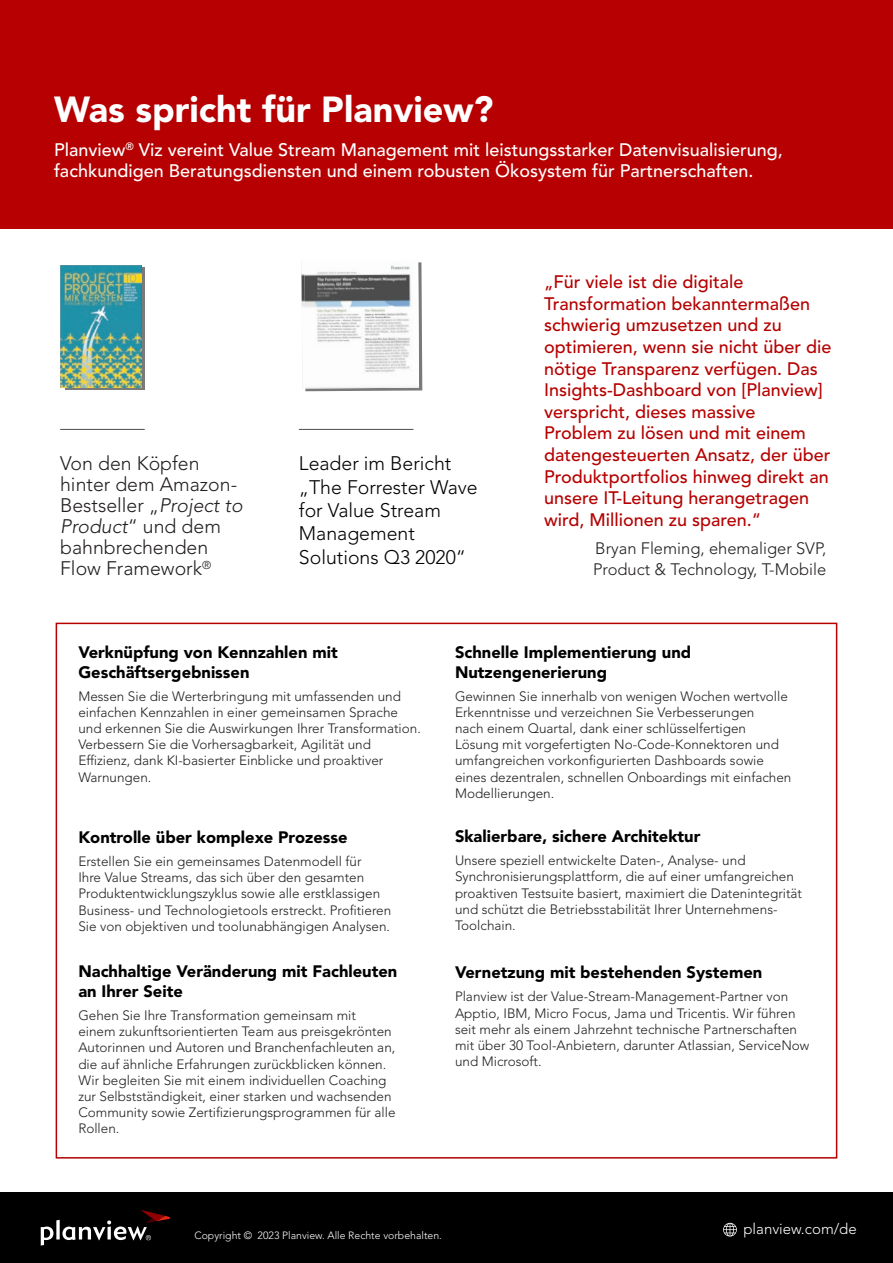
<style>
.page{position:relative;width:893px;height:1263px;background:#fff}
.page>*{position:absolute;margin:0;border:0;box-sizing:border-box;transform-origin:0 0}
.Heading{font:900 36px "Avenir LT Std";color:#fff}
.reg_text{font:300 19.5px/21px "Avenir LT Std";color:#231f20}
.Subheading{font:300 19.5px/23.4px "Avenir LT Std";color:#000}
.Subheading-2{font:500 18px/21.6px "Avenir LT Std";color:#b60001}
.reg_text-2{font:500 18px/21px "Avenir LT Std";color:#fff}
.Subheading-3{font:900 16.5px/19.8px "Avenir LT Std";color:#000}
.reg_text-3{font:300 16.5px/21px "Avenir LT Std";color:#231f20}
.t1{font:300 15px "Avenir LT Std";color:#fff}
.reg_text-4{font:300 13.5px/16.2px "Avenir LT Std";color:#231f20}
.Copyright_Boilerplate{font:300 10.5px "Avenir LT Std";color:#fff}
.s1{font-style:italic}
</style>
<div class="page">
<div style="left:0;top:0;width:893px;height:228px;background:#b60001"></div>
<div style="left:0;top:1193px;width:893px;height:70px;background:#000"></div>
<svg style="left:65px;top:268px;width:80px;height:122px"></svg>
<img style="left:60px;top:266px;width:81px;height:121px">
<svg style="left:305px;top:262px;width:117px;height:129px"></svg>
<img style="left:301px;top:274px;width:4px;height:114px">
<img style="left:305px;top:262px;width:114px;height:126px">
<hr style="left:60px;top:429px;width:85px;height:1px;background:#4d4d4f">
<hr style="left:299px;top:429px;width:114px;height:1px;background:#4d4d4f">
<svg style="left:41px;top:1210px;width:129px;height:35px"></svg>
<svg style="left:723px;top:1223px;width:14px;height:13px"></svg>
<p class="Heading" style="left:54px;top:87px;width:441px">Was spricht für Planview?</p>
<p class="reg_text-2" style="left:54px;top:140px;width:730px">Planview<sup>®</sup> Viz vereint Value Stream Management mit leistungsstarker Datenvisualisierung, fachkundigen Beratungsdiensten und einem robusten Ökosystem für Partnerschaften.</p>
<p class="reg_text" style="left:60px;top:453px;width:184px">Von den Köpfen hinter dem Amazon-<br>Bestseller „<span class="s1">Project to<br>Product</span>“ und dem bahnbrechenden<br>Flow Framework<sup>®</sup></p>
<p class="Subheading" style="left:299px;top:452px;width:180px">Leader im Bericht „The Forrester Wave for Value Stream<br>Management<br>Solutions Q3 2020“</p>
<p class="Subheading-2" style="left:544px;top:272px;width:289px">„Für viele ist die digitale<br>Transformation bekanntermaßen schwierig umzusetzen und zu optimieren, wenn sie nicht über die nötige Transparenz verfügen. Das<br>Insights-Dashboard von [Planview] verspricht, dieses massive<br>Problem zu lösen und mit einem datengesteuerten Ansatz, der über<br>Produktportfolios hinweg direkt an unsere IT-Leitung herangetragen wird, Millionen zu sparen.“</p>
<p class="reg_text-3" style="left:593px;top:537px;width:235px">Bryan Fleming, ehemaliger SVP,<br>Product &amp; Technology, T-Mobile</p>
<p class="Subheading-3" style="left:78px;top:642px;width:261px">Verknüpfung von Kennzahlen mit<br>Geschäftsergebnissen</p>
<p class="reg_text-4" style="left:78px;top:688px;width:344px">Messen Sie die Werterbringung mit umfassenden und einfachen Kennzahlen in einer gemeinsamen Sprache und erkennen Sie die Auswirkungen Ihrer Transformation.<br>Verbessern Sie die Vorhersagbarkeit, Agilität und Effizienz, dank KI-basierter Einblicke und proaktiver Warnungen.</p>
<p class="Subheading-3" style="left:78px;top:827px;width:271px">Kontrolle über komplexe Prozesse</p>
<p class="reg_text-4" style="left:78px;top:853px;width:314px">Erstellen Sie ein gemeinsames Datenmodell für<br>Ihre Value Streams, das sich über den gesamten Produktentwicklungszyklus sowie alle erstklassigen Business- und Technologietools erstreckt. Profitieren Sie von objektiven und toolunabhängigen Analysen.</p>
<p class="Subheading-3" style="left:78px;top:961px;width:321px">Nachhaltige Veränderung mit Fachleuten an Ihrer Seite</p>
<p class="reg_text-4" style="left:78px;top:1007px;width:319px">Gehen Sie Ihre Transformation gemeinsam mit einem zukunftsorientierten Team aus preisgekrönten Autorinnen und Autoren und Branchenfachleuten an, die auf ähnliche Erfahrungen zurückblicken können.<br>Wir begleiten Sie mit einem individuellen Coaching zur Selbstständigkeit, einer starken und wachsenden Community sowie Zertifizierungsprogrammen für alle Rollen.</p>
<p class="Subheading-3" style="left:455px;top:642px;width:238px">Schnelle Implementierung und<br>Nutzengenerierung</p>
<p class="reg_text-4" style="left:455px;top:688px;width:338px">Gewinnen Sie innerhalb von wenigen Wochen wertvolle Erkenntnisse und verzeichnen Sie Verbesserungen<br>nach einem Quartal, dank einer schlüsselfertigen Lösung mit vorgefertigten No-Code-Konnektoren und umfangreichen vorkonfigurierten Dashboards sowie eines dezentralen, schnellen Onboardings mit einfachen Modellierungen.</p>
<p class="Subheading-3" style="left:455px;top:826px;width:247px">Skalierbare, sichere Architektur</p>
<p class="reg_text-4" style="left:455px;top:852px;width:349px">Unsere speziell entwickelte Daten-, Analyse- und Synchronisierungsplattform, die auf einer umfangreichen proaktiven Testsuite basiert, maximiert die Datenintegrität und schützt die Betriebsstabilität Ihrer Unternehmens-Toolchain.</p>
<p class="Subheading-3" style="left:455px;top:963px;width:309px">Vernetzung mit bestehenden Systemen</p>
<p class="reg_text-4" style="left:455px;top:989px;width:356px">Planview ist der Value-Stream-Management-Partner von Apptio, IBM, Micro Focus, Jama und Tricentis. Wir führen seit mehr als einem Jahrzehnt technische Partnerschaften mit über 30 Tool-Anbietern, darunter Atlassian, ServiceNow und Microsoft.</p>
<p class="Copyright_Boilerplate" style="left:194px;top:1229px;width:249px">Copyright © 2023 Planview. Alle Rechte vorbehalten.</p>
<p class="t1" style="left:743px;top:1220px;width:115px">planview.com/de</p>
</div>
